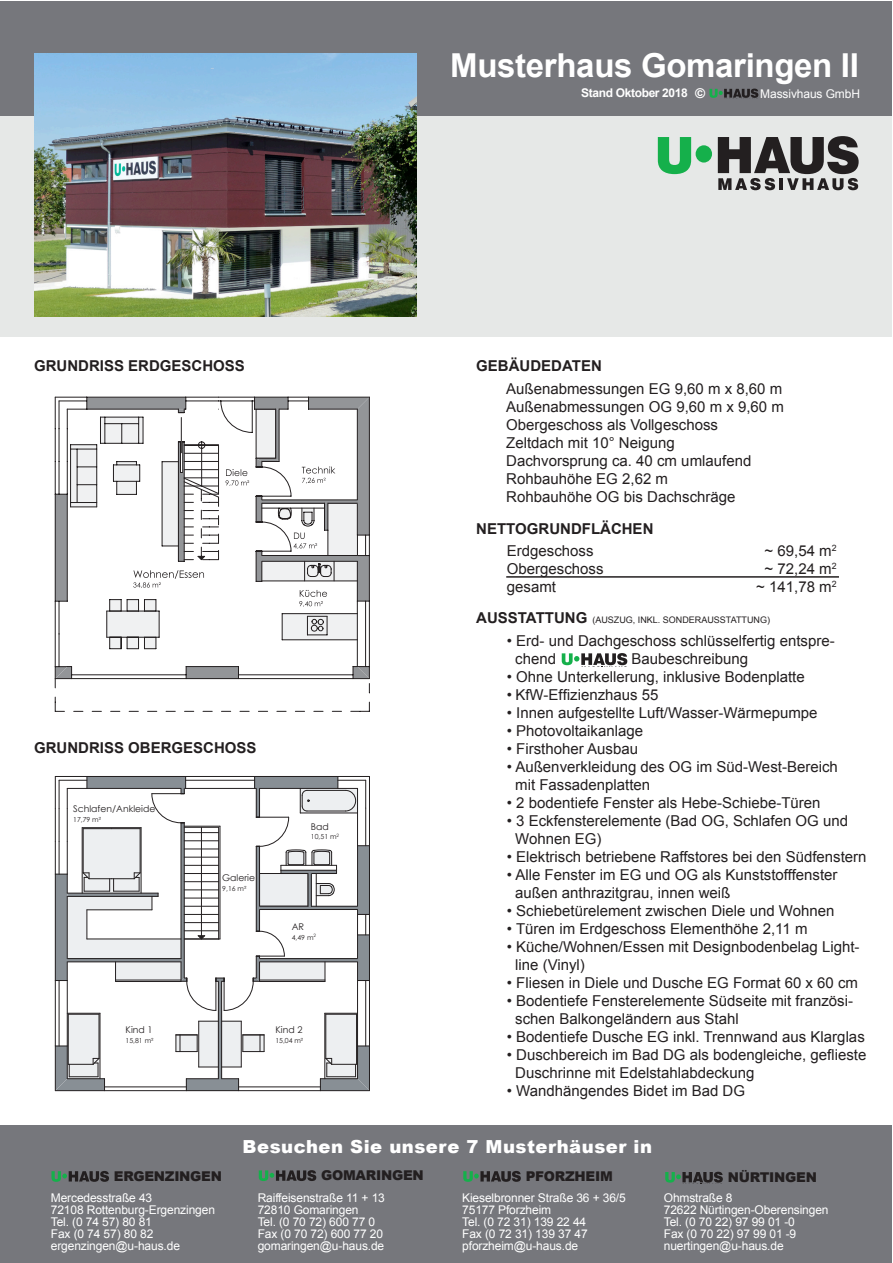
<style>
.page{position:relative;width:893px;height:1263px;background:#fff}
.page>*{position:absolute;margin:0;border:0;box-sizing:border-box;transform-origin:0 0}
.t1{font:700 33px "Arial";letter-spacing:-.01em;color:#fff}
.t2{font:900 18px "Arial";letter-spacing:.03em;color:#fff}
.t3{font:15px/18px "Arial";color:#231f20}
.t4{font:700 15px "Arial";color:#231f20}
.t5{font:900 13.5px "Arial";letter-spacing:-.02em;color:#231f20}
.t6{font:12px/12px "Arial";letter-spacing:-.01em;color:#fff}
.t7{font:700 12px "Arial";letter-spacing:-.03em;color:#fff}
.t8{font:9.3px "Century Gothic";color:#231f20}
.t9{font:9px "Arial";color:#231f20}
.t10{font:6.9px "Century Gothic";color:#231f20}
.s1{font-weight:900;font-size:13.5px}
.s2{font-weight:700;font-size:15px}
</style>
<div class="page">
<div style="left:1px;top:1125px;width:891px;height:137px;background:#76777c"></div>
<div style="left:1px;top:1px;width:891px;height:336px;background:#e6e8e7"></div>
<div style="left:1px;top:1px;width:891px;height:115px;background:#76777c"></div>
<div style="left:222px;top:1021px;width:19px;height:46px;background:#edeff1"></div>
<div style="left:67px;top:1013px;width:33px;height:66px;background:#edeff1"></div>
<div style="left:325px;top:1013px;width:33px;height:66px;background:#edeff1"></div>
<div style="left:199px;top:1021px;width:19px;height:46px;background:#edeff1"></div>
<hr style="left:59px;top:980px;width:1px;height:66px;background:#231f20">
<hr style="left:55px;top:980px;width:1px;height:66px;background:#231f20">
<hr style="left:67px;top:980px;width:1px;height:66px;background:#231f20">
<hr style="left:369px;top:1046px;width:1px;height:45px;background:#231f20">
<hr style="left:365px;top:980px;width:1px;height:66px;background:#231f20">
<hr style="left:369px;top:980px;width:1px;height:66px;background:#231f20">
<hr style="left:357px;top:980px;width:1px;height:66px;background:#231f20">
<div style="left:186px;top:1079px;width:53px;height:12px;background:#888f95"></div>
<svg style="left:222px;top:1078px;width:17px;height:12px"></svg>
<hr style="left:186px;top:1078px;width:32px;height:1px;background:#231f20">
<hr style="left:186px;top:1090px;width:53px;height:1px;background:#231f20">
<hr style="left:239px;top:1086px;width:81px;height:1px;background:#231f20">
<hr style="left:105px;top:1086px;width:81px;height:1px;background:#231f20">
<hr style="left:218px;top:981px;width:4px;height:98px;background:#888f95">
<hr style="left:221px;top:981px;width:1px;height:98px;background:#231f20">
<hr style="left:218px;top:981px;width:1px;height:98px;background:#231f20">
<hr style="left:67px;top:1013px;width:33px;height:1px;background:#231f20">
<hr style="left:100px;top:1013px;width:1px;height:66px;background:#231f20">
<hr style="left:68px;top:1014px;width:31px;height:1px;background:#231f20">
<hr style="left:99px;top:1014px;width:1px;height:44px;background:#231f20">
<hr style="left:68px;top:1014px;width:1px;height:50px;background:#231f20">
<svg style="left:55px;top:1046px;width:50px;height:45px"></svg>
<hr style="left:325px;top:1013px;width:33px;height:1px;background:#231f20">
<hr style="left:325px;top:1013px;width:1px;height:66px;background:#231f20">
<hr style="left:326px;top:1014px;width:31px;height:1px;background:#231f20">
<hr style="left:326px;top:1014px;width:1px;height:44px;background:#231f20">
<hr style="left:356px;top:1014px;width:1px;height:50px;background:#231f20">
<svg style="left:320px;top:1046px;width:49px;height:45px"></svg>
<svg style="left:243px;top:1034px;width:22px;height:18px"></svg>
<hr style="left:241px;top:1021px;width:1px;height:46px;background:#231f20">
<hr style="left:105px;top:1090px;width:81px;height:1px;background:#231f20">
<hr style="left:239px;top:1090px;width:81px;height:1px;background:#231f20">
<svg style="left:176px;top:1034px;width:22px;height:18px"></svg>
<hr style="left:198px;top:1021px;width:1px;height:46px;background:#231f20">
<svg style="left:199px;top:1067px;width:42px;height:1px"></svg>
<svg style="left:199px;top:1021px;width:42px;height:1px"></svg>
<svg style="left:55px;top:776px;width:315px;height:235px"></svg>
<svg style="left:51px;top:1171px;width:58px;height:11px"></svg>
<svg style="left:259px;top:1170px;width:57px;height:11px"></svg>
<svg style="left:463px;top:1171px;width:58px;height:11px"></svg>
<svg style="left:665px;top:1172px;width:58px;height:10px"></svg>
<div style="left:696px;top:145px;width:16px;height:18px;background:#15b04b;border-radius:50%"></div>
<svg style="left:658px;top:137px;width:33px;height:37px"></svg>
<svg style="left:718px;top:136px;width:141px;height:54px"></svg>
<svg style="left:709px;top:89px;width:49px;height:9px"></svg>
<svg style="left:562px;top:653px;width:65px;height:12px"></svg>
<hr style="left:506px;top:576px;width:333px;height:2px;background:#231f20">
<img style="left:35px;top:54px;width:382px;height:262px">
<svg style="left:55px;top:611px;width:315px;height:101px"></svg>
<svg style="left:70px;top:611px;width:288px;height:38px"></svg>
<svg style="left:55px;top:397px;width:315px;height:214px"></svg>
<hr style="left:182px;top:442px;width:1px;height:30px;background:#231f20">
<hr style="left:181px;top:439px;width:1px;height:33px;background:#fff">
<hr style="left:181px;top:417px;width:1px;height:36px;background:#231f20">
<h1 class="t1" style="left:450px;top:44px;width:399px">MUSTERHAUS GOMARINGEN II</h1>
<p class="t4" style="left:34px;top:355px;width:212px">GRUNDRISS ERDGESCHOSS</p>
<p class="t4" style="left:34px;top:738px;width:202px">GRUNDRISS OBERGESCHOSS</p>
<p class="t8" style="left:73px;top:802px;width:84px">Schlafen/Ankleide</p>
<p class="t10" style="left:73px;top:814px;width:29px">17,79 m²</p>
<p class="t8" style="left:222px;top:871px;width:34px">Galerie</p>
<p class="t10" style="left:222px;top:883px;width:26px">9,16 m²</p>
<p class="t8" style="left:311px;top:820px;width:19px">Bad</p>
<p class="t10" style="left:311px;top:832px;width:30px">10,51 m<sup>2</sup></p>
<p class="t8" style="left:292px;top:920px;width:14px">AR</p>
<p class="t10" style="left:292px;top:932px;width:26px">4,49 m<sup>2</sup></p>
<p class="t8" style="left:126px;top:1023px;width:29px">Kind 1</p>
<p class="t10" style="left:126px;top:1035px;width:29px">15,81 m²</p>
<p class="t8" style="left:275px;top:1023px;width:29px">Kind 2</p>
<p class="t10" style="left:275px;top:1035px;width:29px">15,04 m²</p>
<p class="t7" style="left:581px;top:85px;width:126px">STAND OKTOBER 2018 <span class="s1">©</span></p>
<p class="t6" style="left:760px;top:88px;width:101px">Massivhaus GmbH</p>
<p class="t4" style="left:476px;top:355px;width:127px">GEBÄUDEDATEN</p>
<p class="t3" style="left:506px;top:379px;width:279px">Außenabmessungen EG 9,60 m x 8,60 m<br>Außenabmessungen OG 9,60 m x 9,60 m<br>Obergeschoss als Vollgeschoss<br>Zeltdach mit 10° Neigung<br>Dachvorsprung ca. 40 cm umlaufend<br>Rohbauhöhe EG 2,62 m<br>Rohbauhöhe OG bis Dachschräge</p>
<p class="t4" style="left:476px;top:519px;width:179px">NETTOGRUNDFLÄCHEN</p>
<p class="t3" style="left:507px;top:541px;width:88px">Erdgeschoss</p>
<p class="t3" style="left:765px;top:541px;width:73px">~ 69,54 m<sup>2</sup></p>
<p class="t3" style="left:507px;top:559px;width:98px">Obergeschoss</p>
<p class="t3" style="left:765px;top:559px;width:73px">~ 72,24 m<sup>2</sup></p>
<p class="t3" style="left:507px;top:577px;width:51px">gesamt</p>
<p class="t3" style="left:756px;top:577px;width:82px">~ 141,78 m<sup>2</sup></p>
<p class="t9" style="left:476px;top:614px;width:213px"><span class="s2">AUSSTATTUNG</span> (Auszug , i nkl. Sonderausstattu</p>
<p class="t9" style="left:753px;top:614px;width:18px">ng)</p>
<p class="t3" style="left:515px;top:632px;width:321px;text-indent:-8px">• Erd- und Dachgeschoss schlüsselfertig entspre&shy;chend</p>
<p class="t3" style="left:632px;top:650px;width:118px">Baubeschreibung</p>
<p class="t3" style="left:507px;top:668px;width:299px">• Ohne Unterkellerung, inklusive Bodenplatte</p>
<p class="t3" style="left:507px;top:686px;width:153px">• KfW-Effizienzhaus 55</p>
<p class="t3" style="left:507px;top:704px;width:312px">• Innen aufgestellte Luft/Wasser-Wärmepumpe</p>
<p class="t3" style="left:507px;top:722px;width:138px">• Photovoltaikanlage</p>
<p class="t3" style="left:507px;top:740px;width:133px">• Firsthoher Ausbau</p>
<p class="t3" style="left:515px;top:758px;width:324px;text-indent:-8px">• Außenverkleidung des OG im Süd-West-Bereich mit Fassadenplatten</p>
<p class="t3" style="left:507px;top:794px;width:315px">• 2 bodentiefe Fenster als Hebe-Schiebe-Türen</p>
<p class="t3" style="left:515px;top:812px;width:334px;text-indent:-8px">• 3 Eckfensterelemente (Bad OG, Schlafen OG und<br>Wohnen EG)</p>
<p class="t3" style="left:507px;top:848px;width:361px">• Elektrisch betriebene Raffstores bei den Südfenstern</p>
<p class="t3" style="left:515px;top:866px;width:324px;text-indent:-8px">• Alle Fenster im EG und OG als Kunststofffenster außen anthrazitgrau, innen weiß</p>
<p class="t3" style="left:507px;top:902px;width:329px">• Schiebetürelement zwischen Diele und Wohnen</p>
<p class="t3" style="left:507px;top:920px;width:302px">• Türen im Erdgeschoss Elementhöhe 2,11 m</p>
<p class="t3" style="left:515px;top:938px;width:346px;text-indent:-8px">• Küche/Wohnen/Essen mit Designbodenbelag Light&shy;line (Vinyl)</p>
<p class="t3" style="left:507px;top:974px;width:353px">• Fliesen in Diele und Dusche EG Format 60 x 60 cm</p>
<p class="t3" style="left:515px;top:992px;width:339px;text-indent:-8px">• Bodentiefe Fensterelemente Südseite mit französi&shy;schen Balkongeländern aus Stahl</p>
<p class="t3" style="left:507px;top:1028px;width:359px">• Bodentiefe Dusche EG inkl. Trennwand aus Klarglas</p>
<p class="t3" style="left:515px;top:1046px;width:353px;text-indent:-8px">• Duschbereich im Bad DG als bodengleiche, geflieste<br>Duschrinne mit Edelstahlabdeckung</p>
<p class="t3" style="left:507px;top:1082px;width:240px">• Wandhängendes Bidet im Bad DG</p>
<p class="t5" style="left:114px;top:1166px;width:110px">ERGENZINGEN</p>
<p class="t6" style="left:51px;top:1192px;width:166px">Mercedesstraße 43<br>72108 Rottenburg-Ergenzingen<br>Tel. (0 74 57) 80 81<br>Fax (0 74 57) 80 82 ergenzingen@u-haus.de</p>
<p class="t2" style="left:243px;top:1134px;width:411px">Besuchen Sie unsere 7 Musterhäuser in</p>
<p class="t5" style="left:321px;top:1165px;width:104px">GOMARINGEN</p>
<p class="t5" style="left:526px;top:1166px;width:89px">PFORZHEIM</p>
<p class="t5" style="left:728px;top:1167px;width:91px">NÜRTINGEN</p>
<p class="t6" style="left:258px;top:1192px;width:129px">Raiffeisenstraße 11 + 13<br>72810 Gomaringen<br>Tel. (0 70 72) 600 77 0<br>Fax (0 70 72) 600 77 20 gomaringen@u-haus.de</p>
<p class="t6" style="left:462px;top:1192px;width:165px">Kieselbronner Straße 36 + 36/5<br>75177 Pforzheim<br>Tel. (0 72 31) 139 22 44<br>Fax (0 72 31) 139 37 47 pforzheim@u-haus.de</p>
<p class="t6" style="left:664px;top:1192px;width:166px">Ohmstraße 8<br>72622 Nürtingen-Oberensingen<br>Tel. (0 70 22) 97 99 01 -0<br>Fax (0 70 22) 97 99 01 -9 nuertingen@u-haus.de</p>
</div>
